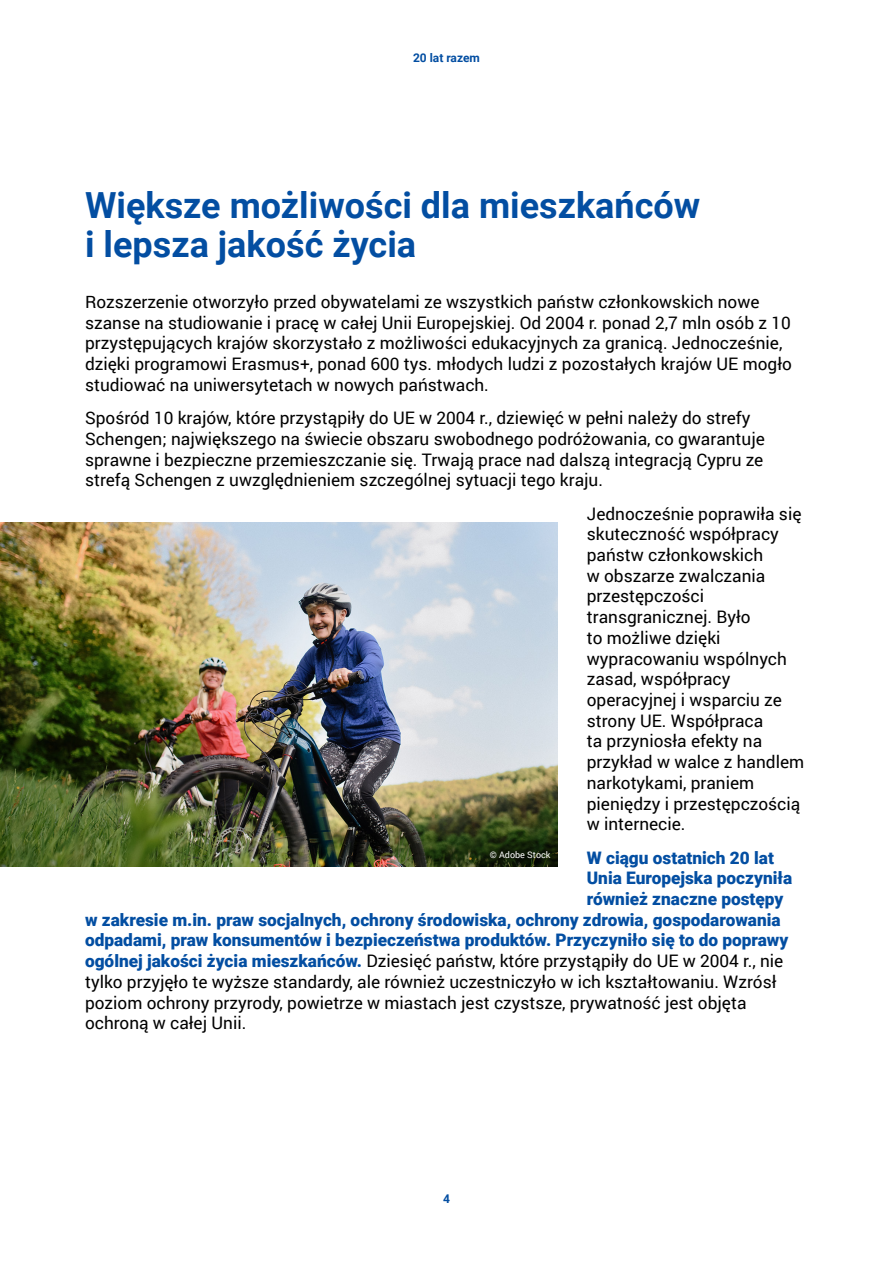
<style>
.page{position:relative;width:893px;height:1263px;background:#fff}
.page>*{position:absolute;margin:0;border:0;box-sizing:border-box;transform-origin:0 0}
.Title_3__H3{font:700 36px/39px "Roboto";color:#034ea2}
.Body_text{font:17.25px/20.7px "Roboto";color:#000}
.Body_text-2{font:900 17.25px "Roboto";color:#034ea2}
.t1{font:700 12px "Roboto";color:#034ea2}
.t2{font:9px "Roboto";color:#fff}
.s1{font-weight:900;color:#034ea2}
</style>
<div class="page">
<img style="left:0;top:522px;width:557px;height:344px">
<p class="t1" style="left:413px;top:50px;width:68px">20 lat razem</p>
<h3 class="Title_3__H3" style="left:85px;top:185px;width:617px">Większe możliwości dla mieszkańców i lepsza jakość życia</h3>
<p class="Body_text" style="left:85px;top:291px;width:708px">Rozszerzenie otworzyło przed obywatelami ze wszystkich państw członkowskich nowe szanse na studiowanie i pracę w całej Unii Europejskiej. Od 2004 r. ponad 2,7 mln osób z 10 przystępujących krajów skorzystało z możliwości edukacyjnych za granicą. Jednocześnie, dzięki programowi Erasmus+, ponad 600 tys. młodych ludzi z pozostałych krajów UE mogło studiować na uniwersytetach w nowych państwach.</p>
<p class="Body_text" style="left:85px;top:407px;width:681px">Spośród 10 krajów, które przystąpiły do UE w 2004 r., dziewięć w pełni należy do strefy Schengen; największego na świecie obszaru swobodnego podróżowania, co gwarantuje sprawne i bezpieczne przemieszczanie się. Trwają prace nad dalszą integracją Cypru ze strefą Schengen z uwzględnieniem szczególnej sytuacji tego kraju.</p>
<p class="Body_text" style="left:587px;top:502px;width:219px">Jednocześnie poprawiła się skuteczność współpracy państw członkowskich<br>w obszarze zwalczania przestępczości transgranicznej. Było<br>to możliwe dzięki wypracowaniu wspólnych zasad, współpracy operacyjnej i wsparciu ze strony UE. Współpraca<br>ta przyniosła efekty na przykład w walce z handlem narkotykami, praniem pieniędzy i przestępczością w internecie.</p>
<p class="Body_text-2" style="left:587px;top:845px;width:189px">W ciągu ostatnich 20 lat</p>
<p class="Body_text-2" style="left:587px;top:866px;width:207px">Unia Europejska poczyniła</p>
<p class="Body_text-2" style="left:587px;top:887px;width:198px">również znaczne postępy</p>
<p class="Body_text-2" style="left:85px;top:907px;width:697px">w zakresie m.in. praw socjalnych, ochrony środowiska, ochrony zdrowia, gospodarowania</p>
<p class="Body_text-2" style="left:85px;top:928px;width:705px">odpadami, praw konsumentów i bezpieczeństwa produktów. Przyczyniło się to do poprawy</p>
<p class="Body_text" style="left:85px;top:950px;width:700px"><span class="s1">ogólnej jakości życia mieszkańców.</span> Dziesięć państw, które przystąpiły do UE w 2004 r., nie</p>
<p class="Body_text" style="left:85px;top:971px;width:693px">tylko przyjęło te wyższe standardy, ale również uczestniczyło w ich kształtowaniu. Wzrósł</p>
<p class="Body_text" style="left:85px;top:991px;width:663px">poziom ochrony przyrody, powietrze w miastach jest czystsze, prywatność jest objęta</p>
<p class="Body_text" style="left:85px;top:1012px;width:163px">ochroną w całej Unii.</p>
<p class="t2" style="left:490px;top:848px;width:62px">© Adobe Stock</p>
<p class="t1" style="left:443px;top:1190px;width:8px">4</p>
</div>
